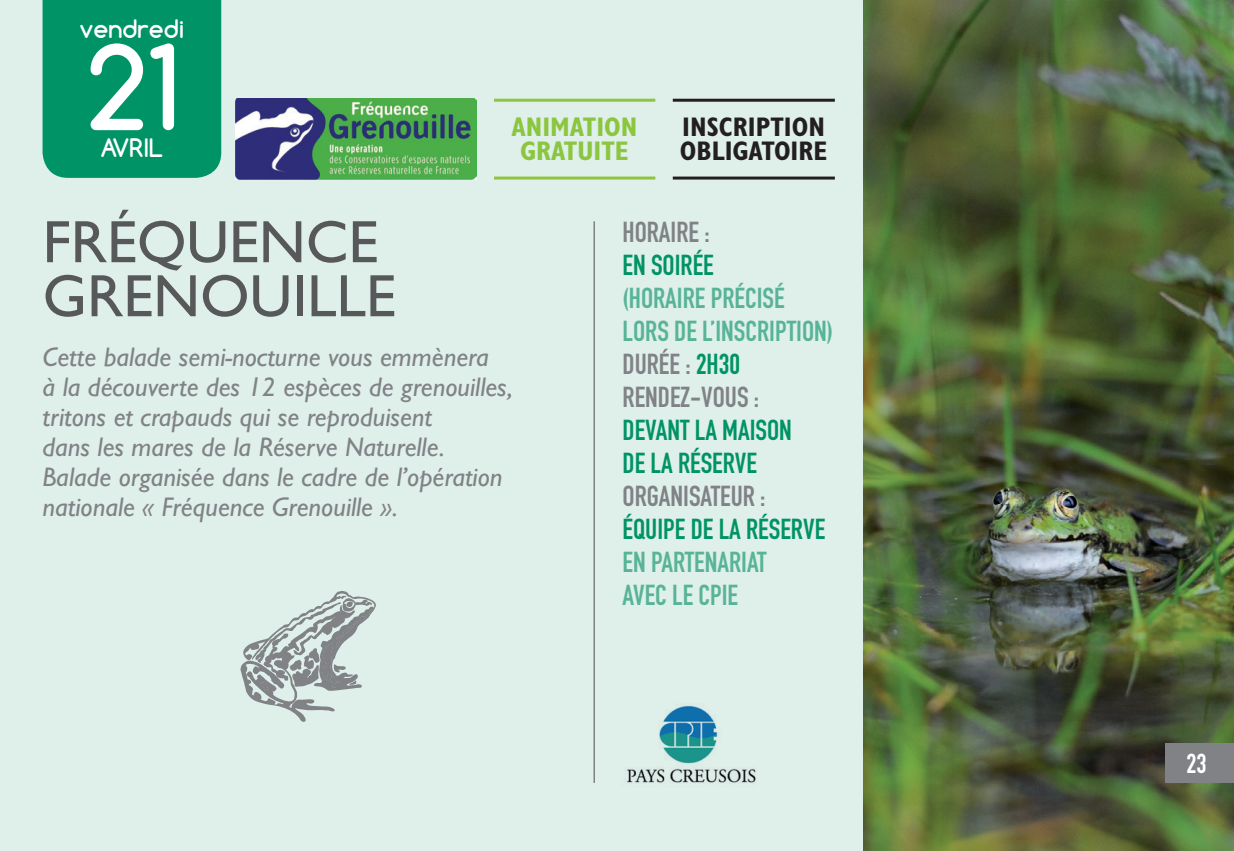
<style>
.page{position:relative;width:1234px;height:851px;background:#fff}
.page>*{position:absolute;margin:0;border:0;box-sizing:border-box;transform-origin:0 0}
.t1{font:700 111px "Comfortaa";color:#fff}
.t2{font:60px/54px "Gill Sans Std";color:#57585a}
.t3{font:28.5px/33px "DIN Engschrift Std";color:#57b497}
.t4{font:28.5px/33px "DIN Engschrift Std";color:#009365}
.t5{font:28.5px "DIN Engschrift Std";color:#808285}
.t6{font:italic 27px/30px "Gill Sans Std";color:#808285}
.t7{font:700 condensed 27px/24px "Gill Sans Std";color:#231f20}
.t8{font:700 condensed 27px/24px "Gill Sans Std";color:#8bc63e;text-align:center}
.t9{font:27px "DIN Engschrift Std";color:#fff}
.t10{font:700 24px "Comfortaa";color:#fff}
.s1{color:#808285}
.s2{color:#009365}
</style>
<div class="page">
<div style="left:0;top:0;width:1233px;height:850px;background:#dfefea"></div>
<img style="left:863px;top:0;width:370px;height:850px">
<div style="left:1165px;top:743px;width:68px;height:40px;background:#808285"></div>
<hr style="left:593px;top:221px;width:2px;height:561px;background:#808285">
<div style="left:43px;top:0;width:178px;height:178px;background:#009365"></div>
<img style="left:235px;top:99px;width:241px;height:80px">
<hr style="left:672px;top:176px;width:162px;height:3px;background:#231f20">
<hr style="left:672px;top:99px;width:162px;height:3px;background:#231f20">
<hr style="left:494px;top:176px;width:161px;height:3px;background:#8bc63e">
<hr style="left:494px;top:99px;width:161px;height:3px;background:#8bc63e">
<img style="left:627px;top:705px;width:129px;height:78px">
<svg style="left:240px;top:591px;width:136px;height:131px"></svg>
<p class="t10" style="left:79px;top:14px;width:106px">vendredi</p>
<h1 class="t1" style="left:86px;top:17px;width:93px">21</h1>
<p class="t10" style="left:101px;top:132px;width:64px">avril</p>
<p class="t8" style="left:511px;top:115px;width:127px">ANIMATION<br>GRATUITE</p>
<p class="t7" style="left:679px;top:115px;width:149px">INSCRIPTION<br>OBLIGATOIRE</p>
<h2 class="t2" style="left:43px;top:215px;width:183px">FRéQUENCE<br>GRENOUI</h2>
<h2 class="t2" style="left:307px;top:269px;width:84px">LLE</h2>
<p class="t6" style="left:43px;top:342px;width:472px">Cette balade semi-nocturne vous emmènera<br>à la découverte des 12 espèces de grenouilles, tritons et crapauds qui se reproduisent<br>dans les mares de la Réserve Naturelle.<br>Balade organisée dans le cadre de l’opération nationale « Fréquence Grenouille ».</p>
<p class="t5" style="left:622px;top:215px;width:89px">HORAIRE :</p>
<p class="t4" style="left:622px;top:248px;width:91px">ENSOIRÉE</p>
<p class="t3" style="left:622px;top:281px;width:212px">(HORAIRE PRÉCISÉ<br>LORS DE L’INSCRIPTION)<br><span class="s1">DURÉE :</span> <span class="s2">2H30<br></span><span class="s1">RENDEZ-VOUS :</span></p>
<p class="t4" style="left:622px;top:413px;width:171px">DEVANT LA MAISON<br>DE LA RÉSERVE</p>
<p class="t5" style="left:622px;top:479px;width:144px">ORGANISATEUR :</p>
<p class="t4" style="left:622px;top:512px;width:204px">ÉQUIPE DE LA RÉSERVE</p>
<p class="t3" style="left:622px;top:545px;width:98px">EN PARTENARIAT<br>AVEC LE CPIE</p>
<p class="t9" style="left:1185px;top:748px;width:22px">23</p>
</div>
